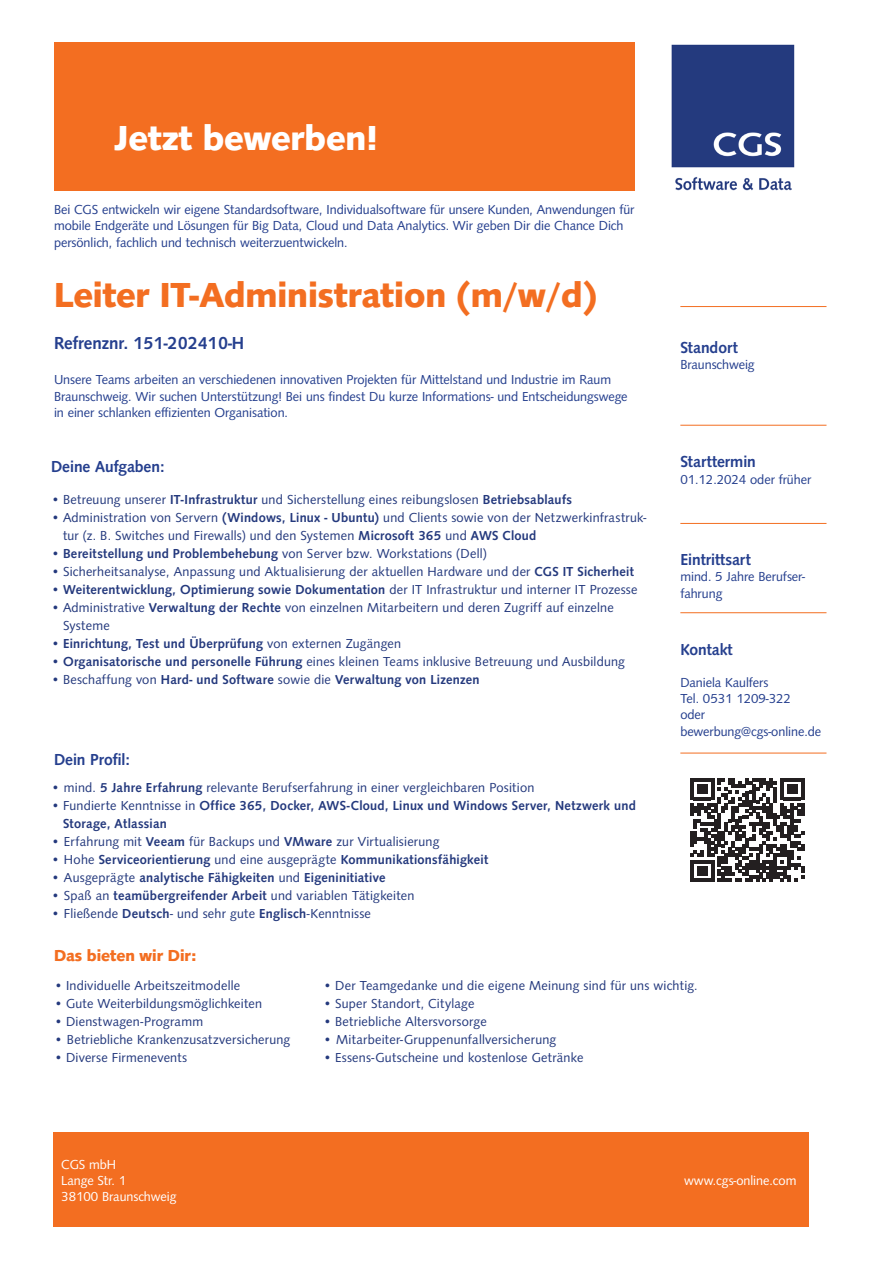
<style>
.page{position:relative;width:893px;height:1263px;background:#fff}
.page>*{position:absolute;margin:0;border:0;box-sizing:border-box;transform-origin:0 0}
.t1{font:700 36px "Syntax D";color:#f36e21}
.t2{font:700 36px "Syntax D";color:#fff}
.t3{font:500 18px "Syntax D";color:#253f8e}
.t4{font:500 16.5px "Syntax D";color:#253f8e}
.t5{font:700 16.5px "Syntax D";color:#f36e21}
.t6{font:13.5px/18px "Syntax D";letter-spacing:.02em;color:#24397d}
.t7{font:13.5px/16.2px "Syntax D";color:#253f8e}
.t8{font:500 13.5px/18px "Syntax D";letter-spacing:.02em;color:#24397d}
.t9{font:13.5px "Syntax D";color:#fff}
.s1{font-weight:500}
.s2{font-weight:400}
</style>
<div class="page">
<div style="left:54px;top:43px;width:580px;height:148px;background:#f36e21"></div>
<img style="left:671px;top:44px;width:124px;height:147px">
<svg style="left:690px;top:778px;width:114px;height:104px"></svg>
<div style="left:54px;top:1132px;width:755px;height:95px;background:#f36e21"></div>
<hr style="left:680px;top:425px;width:146px;height:1px;background:#f36e21">
<hr style="left:680px;top:523px;width:146px;height:1px;background:#f36e21">
<hr style="left:680px;top:612px;width:146px;height:1px;background:#f36e21">
<hr style="left:680px;top:306px;width:146px;height:1px;background:#f36e21">
<hr style="left:680px;top:753px;width:146px;height:1px;background:#f36e21">
<p class="t2" style="left:115px;top:118px;width:265px">Jetzt bewerben!</p>
<p class="t7" style="left:54px;top:202px;width:582px">Bei CGS entwickeln wir eigene Standardsoftware, Individualsoftware für unsere Kunden, Anwendungen für mobile Endgeräte und Lösungen für Big Data, Cloud und Data Analytics. Wir geben Dir die Chance Dich persönlich, fachlich und technisch weiterzuentwickeln.</p>
<p class="t1" style="left:54px;top:275px;width:544px">Leiter IT-Administration (m/w/d)</p>
<p class="t3" style="left:54px;top:333px;width:192px">Refrenznr. 151-202410-H</p>
<p class="t7" style="left:54px;top:372px;width:575px">Unsere Teams arbeiten an verschiedenen innovativen Projekten für Mittelstand und Industrie im Raum<br>Braunschweig. Wir suchen Unterstützung! Bei uns findest Du kurze Informations- und Entscheidungswege in einer schlanken effizienten Organisation.</p>
<p class="t4" style="left:51px;top:456px;width:115px">Deine Aufgaben:</p>
<p class="t6" style="left:51px;top:491px;width:522px">• Betreuung unserer <span class="s1">IT-Infrastruktur</span> und Sicherstellung eines reibungslosen <span class="s1">Betriebsablaufs</span></p>
<p class="t6" style="left:63px;top:509px;width:585px;text-indent:-12px">• Administration von Servern <span class="s1">(Windows, Linux - Ubuntu)</span> und Clients sowie von der Netzwerkinfrastruk&shy;tur (z. B. Switches und Firewalls) und den Systemen <span class="s1">Microsoft 365</span> und <span class="s1">AWS Cloud</span></p>
<p class="t6" style="left:51px;top:545px;width:437px">• <span class="s1">Bereitstellung und Problembehebung</span> von Server bzw. Workstations (Dell)</p>
<p class="t6" style="left:51px;top:563px;width:584px">• Sicherheitsanalyse, Anpassung und Aktualisierung der aktuellen Hardware und der <span class="s1">CGS IT Sicherheit</span></p>
<p class="t8" style="left:51px;top:580px;width:588px"><span class="s2">•</span> Weiterentwicklung, Optimierung sowie Dokumentation <span class="s2">der IT Infrastruktur und interner IT Prozesse</span></p>
<p class="t6" style="left:63px;top:599px;width:552px;text-indent:-12px">• Administrative <span class="s1">Verwaltung der Rechte</span> von einzelnen Mitarbeitern und deren Zugriff auf einzelne<br>Systeme</p>
<p class="t8" style="left:51px;top:634px;width:352px"><span class="s2">•</span> Einrichtung, Test und Überprüfung <span class="s2">von externen Zugängen</span></p>
<p class="t6" style="left:51px;top:653px;width:575px">• <span class="s1">Organisatorische und personelle Führung</span> eines kleinen Teams inklusive Betreuung und Ausbildung</p>
<p class="t8" style="left:51px;top:670px;width:430px"><span class="s2">• Beschaffung von</span> Hard- und Software <span class="s2">sowie die</span> Verwaltung von Lizenzen</p>
<p class="t4" style="left:54px;top:750px;width:78px">Dein Profil:</p>
<p class="t6" style="left:51px;top:779px;width:485px">• mind. <span class="s1">5 Jahre Erfahrung</span> relevante Berufserfahrung in einer vergleichbaren Position</p>
<p class="t8" style="left:63px;top:796px;width:574px;text-indent:-12px"><span class="s2">• Fundierte Kenntnisse in</span> Office 365, Docker, AWS-Cloud, Linux und Windows Server, Netzwerk und<br>Storage, Atlassian</p>
<p class="t6" style="left:51px;top:833px;width:390px">• Erfahrung mit <span class="s1">Veeam</span> für Backups und <span class="s1">VMware</span> zur Virtualisierung</p>
<p class="t8" style="left:51px;top:850px;width:439px"><span class="s2">• Hohe</span> Serviceorientierung <span class="s2">und eine ausgeprägte</span> Kommunikationsfähigkeit</p>
<p class="t8" style="left:51px;top:868px;width:336px"><span class="s2">• Ausgeprägte</span> analytische Fähigkeiten <span class="s2">und</span> Eigeninitiative</p>
<p class="t6" style="left:51px;top:887px;width:365px">• Spaß an <span class="s1">teamübergreifender Arbeit</span> und variablen Tätigkeiten</p>
<p class="t6" style="left:51px;top:905px;width:321px">• Fließende <span class="s1">Deutsch</span>- und sehr gute <span class="s1">Englisch</span>-Kenntnisse</p>
<p class="t4" style="left:680px;top:337px;width:59px">Standort</p>
<p class="t7" style="left:680px;top:356px;width:76px">Braunschweig</p>
<p class="t4" style="left:680px;top:452px;width:77px">Starttermin</p>
<p class="t7" style="left:680px;top:471px;width:132px">01.12.2024 oder früher</p>
<p class="t4" style="left:680px;top:550px;width:72px">Eintrittsart</p>
<p class="t7" style="left:680px;top:569px;width:126px">mind. 5 Jahre Berufser&shy;fahrung</p>
<p class="t4" style="left:680px;top:639px;width:54px">Kontakt</p>
<p class="t7" style="left:680px;top:674px;width:112px">Daniela Kaulfers<br>Tel. 0531 1209-322</p>
<p class="t7" style="left:680px;top:707px;width:26px">oder</p>
<p class="t7" style="left:680px;top:723px;width:142px">bewerbung@cgs-online.de</p>
<p class="t5" style="left:54px;top:946px;width:144px">Das bieten wir Dir:</p>
<p class="t6" style="left:54px;top:977px;width:188px">• Individuelle Arbeitszeitmodelle</p>
<p class="t6" style="left:54px;top:995px;width:210px">• Gute Weiterbildungsmöglichkeiten</p>
<p class="t6" style="left:54px;top:1013px;width:151px">• Dienstwagen-Programm</p>
<p class="t6" style="left:54px;top:1031px;width:238px">• Betriebliche Krankenzusatzversicherung</p>
<p class="t6" style="left:54px;top:1049px;width:135px">• Diverse Firmenevents</p>
<p class="t6" style="left:323px;top:977px;width:376px">• Der Teamgedanke und die eigene Meinung sind für uns wichtig.</p>
<p class="t6" style="left:323px;top:995px;width:153px">• Super Standort, Citylage</p>
<p class="t6" style="left:323px;top:1013px;width:165px">• Betriebliche Altersvorsorge</p>
<p class="t6" style="left:323px;top:1031px;width:235px">• Mitarbeiter-Gruppenunfallversicherung</p>
<p class="t6" style="left:323px;top:1049px;width:262px">• Essens-Gutscheine und kostenlose Getränke</p>
<p class="t9" style="left:61px;top:1156px;width:56px">CGS mbH</p>
<p class="t9" style="left:61px;top:1173px;width:66px">Lange Str. 1</p>
<p class="t9" style="left:684px;top:1173px;width:114px">www.cgs-online.com</p>
<p class="t9" style="left:61px;top:1189px;width:117px">38100 Braunschweig</p>
</div>
